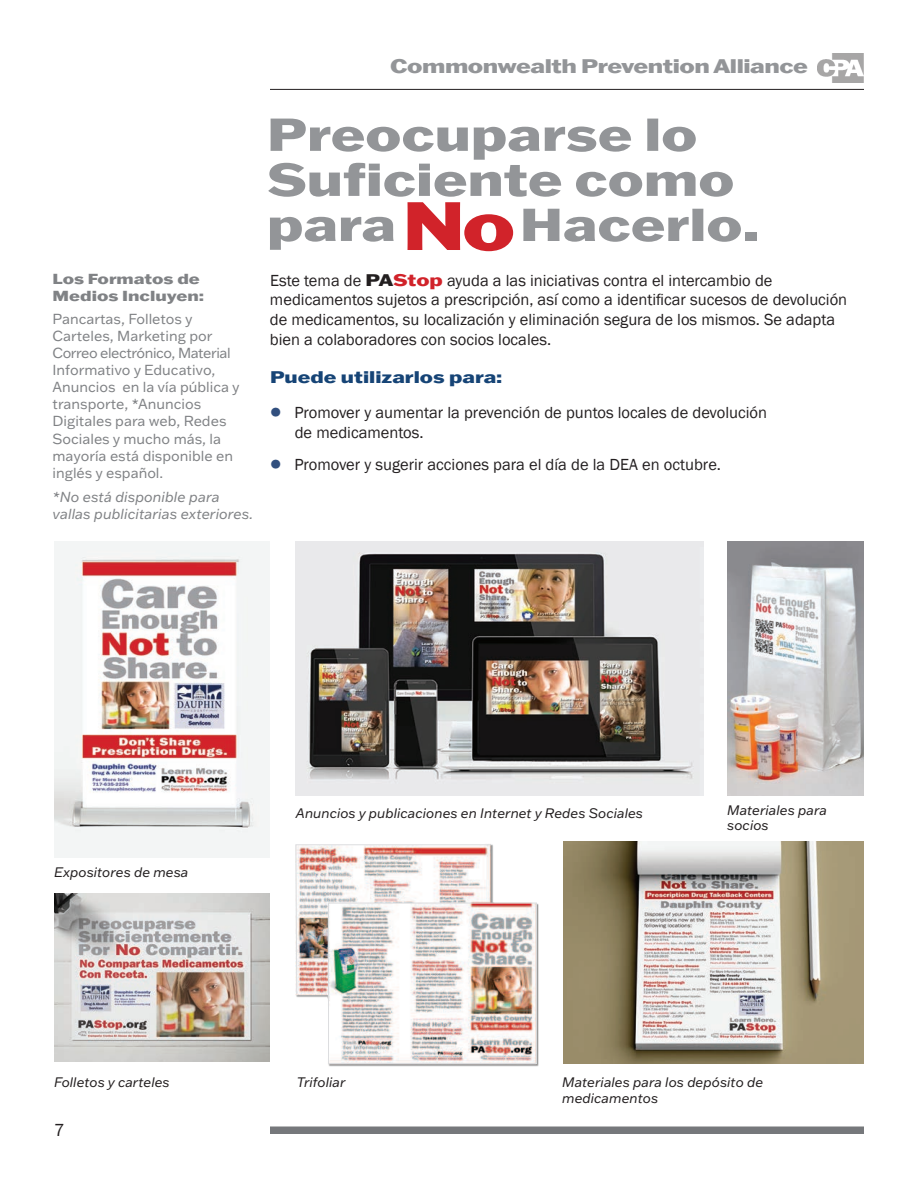
<style>
.page{position:relative;width:918px;height:1188px;background:#fff}
.page>*{position:absolute;margin:0;border:0;box-sizing:border-box;transform-origin:0 0}
.t1{font:800 45.15px/45px "Franklin Gothic ATF";color:#939598;scale:1.25 1}
.t2{font:800 19.35px "Franklin Gothic ATF";letter-spacing:-.02em;color:#939598;scale:1.25 1}
.t3{font:18px "Franklin Gothic";color:#231f20}
.t4{font:16.5px/19.8px "Franklin Gothic";color:#231f20}
.t5{font:800 16.5px "Franklin Gothic ATF";color:#164476;scale:1.25 1}
.t6{font:14.25px/17.1px "Franklin Gothic ATF";color:#808285}
.t7{font:italic 14.25px/17.1px "Franklin Gothic ATF";color:#808285}
.t8{font:800 14.25px/17.1px "Franklin Gothic ATF";color:#808285;scale:1.25 1}
.t9{font:italic 13.5px/16.2px "Franklin Gothic ATF";color:#231f20}
.s1{font-size:66.75px;color:#d1232a}
.s2{font-family:"Franklin Gothic ATF";font-weight:800}
.s3{font-family:"Franklin Gothic ATF";font-weight:800;color:#d1232a}
.s4{font-family:"Franklin Gothic ATF";font-weight:800;font-size:19.5px;color:#314f7e}
</style>
<div class="page">
<hr style="left:270px;top:89px;width:594px;height:1px;background:#231f20">
<div style="left:270px;top:1126px;width:594px;height:8px;background:#76787b"></div>
<img style="left:817px;top:53px;width:47px;height:30px">
<img style="left:296px;top:541px;width:407px;height:255px">
<img style="left:727px;top:541px;width:137px;height:255px">
<img style="left:296px;top:844px;width:243px;height:223px">
<img style="left:54px;top:541px;width:215px;height:317px">
<img style="left:563px;top:841px;width:301px;height:223px">
<img style="left:54px;top:893px;width:215px;height:169px">
<div style="left:328px;top:903px;width:209px;height:161px;border:1px solid #dcdddf"></div>
<img style="left:295px;top:844px;width:196px;height:151px">
<p class="t2" style="left:390px;top:55px;width:336px">Commonwealth Prevention Alliance</p>
<p class="t8" style="left:53px;top:271px;width:123px">Los Formatos de<br>Medios Incluyen:</p>
<p class="t6" style="left:53px;top:312px;width:189px">Pancartas, Folletos y<br>Carteles, Marketing por<br>Correo electrónico, Material<br>Informativo y Educativo,<br>Anuncios en la vía pública y transporte, *Anuncios<br>Digitales para web, Redes<br>Sociales y mucho más, la mayoría está disponible en inglés y español.</p>
<p class="t7" style="left:53px;top:490px;width:202px">*No está disponible para vallas publicitarias exteriores.</p>
<h1 class="t1" style="left:267px;top:116px;width:395px">Preocuparse lo<br>Suficiente como para <span class="s1">No</span>Hacerlo.</h1>
<p class="t4" style="left:270px;top:270px;width:579px">Este tema de <span class="s2">PA</span><span class="s3">Stop</span> ayuda a las iniciativas contra el intercambio de medicamentos sujetos a prescripción, así como a identi昀椀car sucesos de devolución de medicamentos, su localización y eliminación segura de los mismos. Se adapta bien a colaboradores con socios locales.</p>
<p class="t5" style="left:270px;top:370px;width:187px">Puede utilizarlos para:</p>
<p class="t4" style="left:295px;top:403px;width:474px;text-indent:-25px"><span class="s4">•</span> Promover y aumentar la prevención de puntos locales de devolución de medicamentos.</p>
<p class="t4" style="left:270px;top:455px;width:453px"><span class="s4">•</span> Promover y sugerir acciones para el día de la DEA en octubre.</p>
<p class="t9" style="left:54px;top:865px;width:136px">Expositores de mesa</p>
<p class="t9" style="left:296px;top:806px;width:349px">Anuncios y publicaciones en Internet y Redes Sociales</p>
<p class="t9" style="left:727px;top:804px;width:101px;line-height:15px">Materiales para socios</p>
<p class="t9" style="left:54px;top:1075px;width:117px">Folletos y carteles</p>
<p class="t9" style="left:297px;top:1075px;width:50px">Trifoliar</p>
<p class="t9" style="left:562px;top:1075px;width:203px">Materiales para los depósito de medicamentos</p>
<p class="t3" style="left:54px;top:1122px;width:12px">7</p>
</div>
